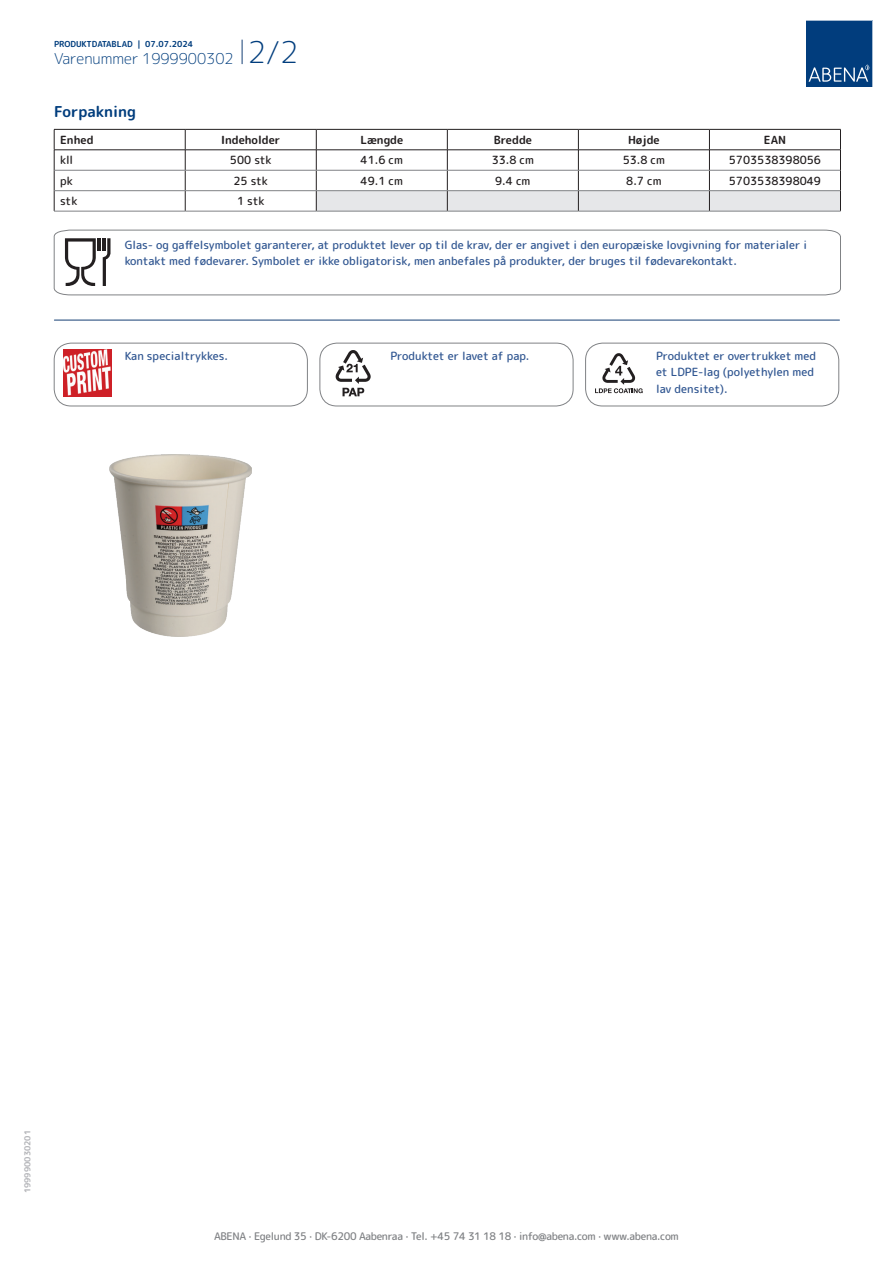
<style>
.page{position:relative;width:893px;height:1263px;background:#fff}
.page>*{position:absolute;margin:0;border:0;box-sizing:border-box;transform-origin:0 0}
.t1{font:300 15px "Rounded Mplus 1 c";color:#013d7d}
.t2{font:700 15px "Rounded Mplus 1 c";color:#013d7d}
.t3{font:500 11.25px/16.5px "Rounded Mplus 1 c";color:#305691}
.t4{font:500 11.25px "Rounded Mplus 1 c";color:#231f20}
.t5{font:700 11.25px "Rounded Mplus 1 c";color:#231f20}
.t6{font:500 10.5px "Rounded Mplus 1 c";letter-spacing:-.03em;color:#808285}
.t7{font:700 8.25px "Rounded Mplus 1 c";color:#013d7d}
.t8{font:700 8.25px "Rounded Mplus 1 c";color:#b2b3b7}
.s1{font-size:30px}
</style>
<div class="page">
<svg style="left:242px;top:40px;width:1px;height:24px"></svg>
<svg style="left:806px;top:20px;width:67px;height:67px;background:#144b86"></svg>
<hr style="left:54px;top:129px;width:131px;height:1px;background:#231f20">
<hr style="left:185px;top:129px;width:131px;height:1px;background:#231f20">
<hr style="left:316px;top:129px;width:131px;height:1px;background:#231f20">
<hr style="left:447px;top:129px;width:131px;height:1px;background:#231f20">
<hr style="left:578px;top:129px;width:131px;height:1px;background:#231f20">
<hr style="left:709px;top:129px;width:132px;height:1px;background:#231f20">
<hr style="left:54px;top:150px;width:131px;height:1px;background:#231f20">
<hr style="left:185px;top:150px;width:131px;height:1px;background:#231f20">
<svg style="left:54px;top:130px;width:1px;height:81px"></svg>
<svg style="left:185px;top:130px;width:1px;height:81px"></svg>
<svg style="left:316px;top:130px;width:525px;height:81px"></svg>
<hr style="left:54px;top:170px;width:131px;height:1px;background:#808285">
<hr style="left:185px;top:170px;width:131px;height:1px;background:#808285">
<hr style="left:316px;top:170px;width:131px;height:1px;background:#808285">
<hr style="left:447px;top:170px;width:131px;height:1px;background:#808285">
<hr style="left:578px;top:170px;width:131px;height:1px;background:#808285">
<hr style="left:709px;top:170px;width:131px;height:1px;background:#808285">
<hr style="left:54px;top:190px;width:131px;height:1px;background:#808285">
<hr style="left:185px;top:190px;width:131px;height:1px;background:#808285">
<hr style="left:316px;top:190px;width:131px;height:1px;background:#808285">
<hr style="left:447px;top:190px;width:131px;height:1px;background:#808285">
<hr style="left:578px;top:190px;width:131px;height:1px;background:#808285">
<hr style="left:709px;top:190px;width:131px;height:1px;background:#808285">
<hr style="left:54px;top:211px;width:131px;height:1px;background:#808285">
<hr style="left:185px;top:211px;width:131px;height:1px;background:#808285">
<hr style="left:316px;top:211px;width:131px;height:1px;background:#808285">
<hr style="left:447px;top:211px;width:131px;height:1px;background:#808285">
<hr style="left:578px;top:211px;width:131px;height:1px;background:#808285">
<hr style="left:709px;top:211px;width:132px;height:1px;background:#808285">
<svg style="left:54px;top:230px;width:787px;height:65px"></svg>
<hr style="left:54px;top:320px;width:785px;height:1px;background:#153f74">
<img style="left:64px;top:349px;width:47px;height:48px">
<div style="left:54px;top:343px;width:254px;height:63px;border:1px solid #808285;border-radius:17px"></div>
<svg style="left:336px;top:350px;width:35px;height:46px"></svg>
<div style="left:320px;top:343px;width:253px;height:63px;border:1px solid #808285;border-radius:17px"></div>
<svg style="left:595px;top:353px;width:48px;height:40px"></svg>
<div style="left:585px;top:343px;width:254px;height:63px;border:1px solid #808285;border-radius:17px"></div>
<img style="left:110px;top:454px;width:142px;height:183px">
<p class="t7" style="left:54px;top:38px;width:141px">PRODUKTDATABLAD | 07.07.2024</p>
<h1 class="t1" style="left:54px;top:48px;width:246px">Varenummer 1999900302 <span class="s1">2/2</span></h1>
<h1 class="t2" style="left:54px;top:101px;width:84px">Forpakning</h1>
<p class="t5" style="left:60px;top:132px;width:35px">Enhed</p>
<p class="t5" style="left:221px;top:132px;width:61px">Indeholder</p>
<p class="t5" style="left:360px;top:132px;width:44px">Længde</p>
<p class="t5" style="left:494px;top:132px;width:40px">Bredde</p>
<p class="t5" style="left:628px;top:132px;width:33px">Højde</p>
<p class="t5" style="left:764px;top:132px;width:24px">EAN</p>
<p class="t4" style="left:60px;top:152px;width:15px">kll</p>
<p class="t4" style="left:230px;top:152px;width:43px">500 stk</p>
<p class="t4" style="left:361px;top:152px;width:44px">41.6 cm</p>
<p class="t4" style="left:492px;top:152px;width:44px">33.8 cm</p>
<p class="t4" style="left:623px;top:152px;width:44px">53.8 cm</p>
<p class="t4" style="left:729px;top:152px;width:94px">5703538398056</p>
<p class="t4" style="left:60px;top:173px;width:14px">pk</p>
<p class="t4" style="left:233px;top:173px;width:36px">25 stk</p>
<p class="t4" style="left:361px;top:173px;width:44px">49.1 cm</p>
<p class="t4" style="left:495px;top:173px;width:37px">9.4 cm</p>
<p class="t4" style="left:626px;top:173px;width:37px">8.7 cm</p>
<p class="t4" style="left:729px;top:173px;width:94px">5703538398049</p>
<p class="t4" style="left:60px;top:193px;width:19px">stk</p>
<p class="t4" style="left:237px;top:193px;width:29px">1 stk</p>
<p class="t3" style="left:125px;top:236px;width:684px">Glas- og gaffelsymbolet garanterer, at produktet lever op til de krav, der er angivet i den europæiske lovgivning for materialer i kontakt med fødevarer. Symbolet er ikke obligatorisk, men anbefales på produkter, der bruges til fødevarekontakt.</p>
<p class="t3" style="left:125px;top:348px;width:105px">Kan specialtrykkes.</p>
<p class="t3" style="left:390px;top:348px;width:141px">Produktet er lavet af pap.</p>
<p class="t3" style="left:656px;top:348px;width:162px">Produktet er overtrukket med et LDPE-lag (polyethylen med lav densitet).</p>
<p class="t8" style="left:22px;top:1193px;width:65px;rotate:-90deg">199990030201</p>
<p class="t6" style="left:214px;top:1229px;width:466px">ABENA · Egelund 35 · DK-6200 Aabenraa · Tel. +45 74 31 18 18 · info@abena.com · www.abena.com</p>
</div>
